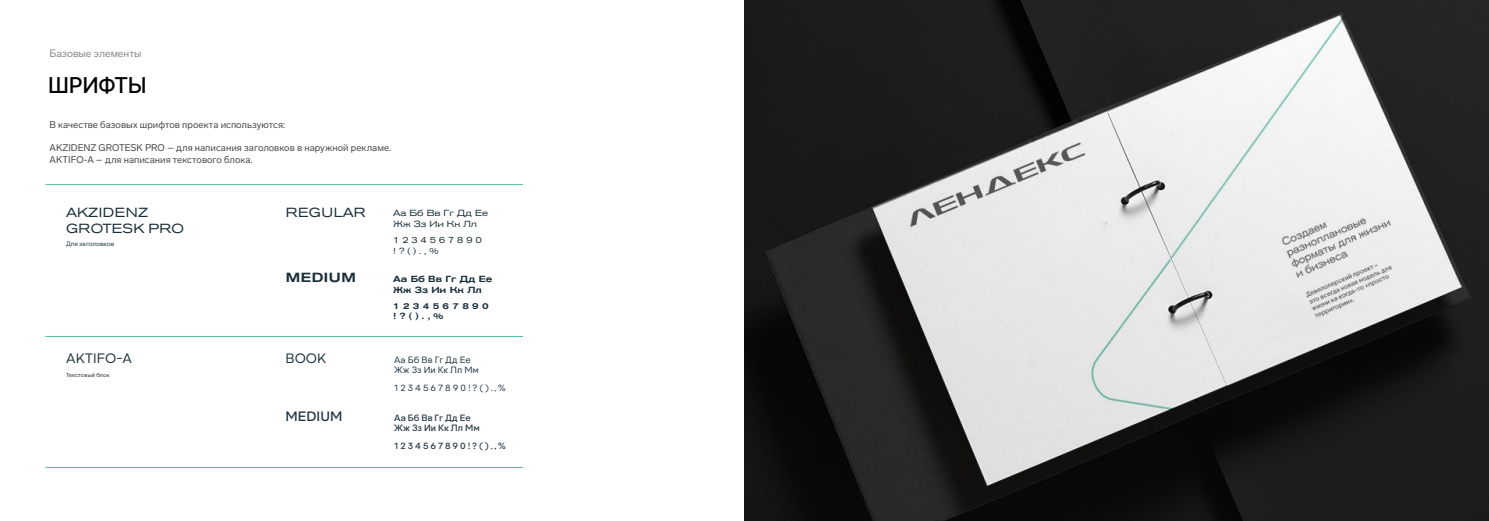
<style>
.page{position:relative;width:1489px;height:521px;background:#fff}
.page>*{position:absolute;margin:0;border:0;box-sizing:border-box;transform-origin:0 0}
.t1{font:500 21.88px "Inter";letter-spacing:-.025em;color:#000}
.t2{font:expanded 13.12px/15.8px "Akzidenz Grotesk Pro";letter-spacing:.02em;color:#182e3a}
.t3{font:13.12px "Aktifo A Book";color:#182e3a}
.t4{font:expanded 13.12px "Akzidenz Grotesk Pro";letter-spacing:.04em;color:#182e3a}
.t5{font:500 expanded 13.12px "Akzidenz Grotesk Pro";letter-spacing:.04em;color:#182e3a}
.t6{font:13.12px "Aktifo A Medium";color:#182e3a}
.t7{font:10.5px "Lab Grotesque";color:#888a8c}
.t8{font:9.62px/11.5px "Lab Grotesque";color:#4a4a4d}
.t9{font:8.75px/10.5px "Aktifo A Book";color:#182e3a}
.t10{font:8.75px/10.5px "Aktifo A Medium";color:#182e3a}
.t11{font:expanded 8.75px/10.5px "Akzidenz Grotesk Pro";color:#182e3a}
.t12{font:500 expanded 8.75px/10.5px "Akzidenz Grotesk Pro";color:#182e3a}
.t13{font:6.21px "Aktifo A Book";color:#182e3a}
.t14{font:5.51px "Aktifo A Book";color:#182e3a}
</style>
<div class="page">
<hr style="left:45px;top:336px;width:478px;height:1px;background:#4ebfa5">
<hr style="left:45px;top:467px;width:478px;height:1px;background:#4ebfa5">
<hr style="left:45px;top:184px;width:478px;height:1px;background:#4ebfa5">
<img style="left:744px;top:0;width:744px;height:521px">
<p class="t7" style="left:50px;top:48px;width:93px">Базовые элементы</p>
<h1 class="t1" style="left:48px;top:69px;width:100px">ШРИФТЫ</h1>
<p class="t8" style="left:50px;top:119px;width:237px">В качестве базовых шрифтов проекта используются:</p>
<p class="t8" style="left:50px;top:142px;width:343px">AKZIDENZ GROTESK PRO – для написания заголовков в наружной рекламе.<br>AKTIFO-A – для написания текстового блока.</p>
<h2 class="t2" style="left:66px;top:204px;width:120px">AKZIDENZ<br>GROTESK PRO</h2>
<p class="t13" style="left:66px;top:240px;width:50px">Для заголовков</p>
<h2 class="t4" style="left:286px;top:204px;width:81px">REGULAR</h2>
<p class="t11" style="left:393px;top:208px;width:96px">Аа Бб Вв Гг Дд Ее<br>Жж Зз Ии Кк Лл</p>
<p class="t11" style="left:393px;top:235px;width:90px">1 2 3 4 5 6 7 8 9 0 ! ? ( ) . , %</p>
<h2 class="t5" style="left:286px;top:269px;width:71px">MEDIUM</h2>
<p class="t12" style="left:393px;top:274px;width:101px">Аа Бб Вв Гг Дд Ее<br>Жж Зз Ии Кк Лл</p>
<p class="t12" style="left:393px;top:300px;width:97px">1 2 3 4 5 6 7 8 9 0 ! ? ( ) . , %</p>
<h2 class="t3" style="left:66px;top:350px;width:67px">AKTIFO-A</h2>
<h2 class="t3" style="left:285px;top:350px;width:42px">BOOK</h2>
<p class="t9" style="left:394px;top:354px;width:86px">Аа Бб Вв Гг Дд Ее<br>Жж Зз Ии Кк Лл Мм</p>
<p class="t9" style="left:394px;top:383px;width:113px">1 2 3 4 5 6 7 8 9 0 ! ? ( ) . , %</p>
<p class="t14" style="left:66px;top:372px;width:45px">Текстовый блок</p>
<h2 class="t6" style="left:285px;top:408px;width:58px">MEDIUM</h2>
<p class="t10" style="left:394px;top:412px;width:87px">Аа Бб Вв Гг Дд Ее<br>Жж Зз Ии Кк Лл Мм</p>
<p class="t10" style="left:394px;top:441px;width:113px">1 2 3 4 5 6 7 8 9 0 ! ? ( ) . , %</p>
</div>
